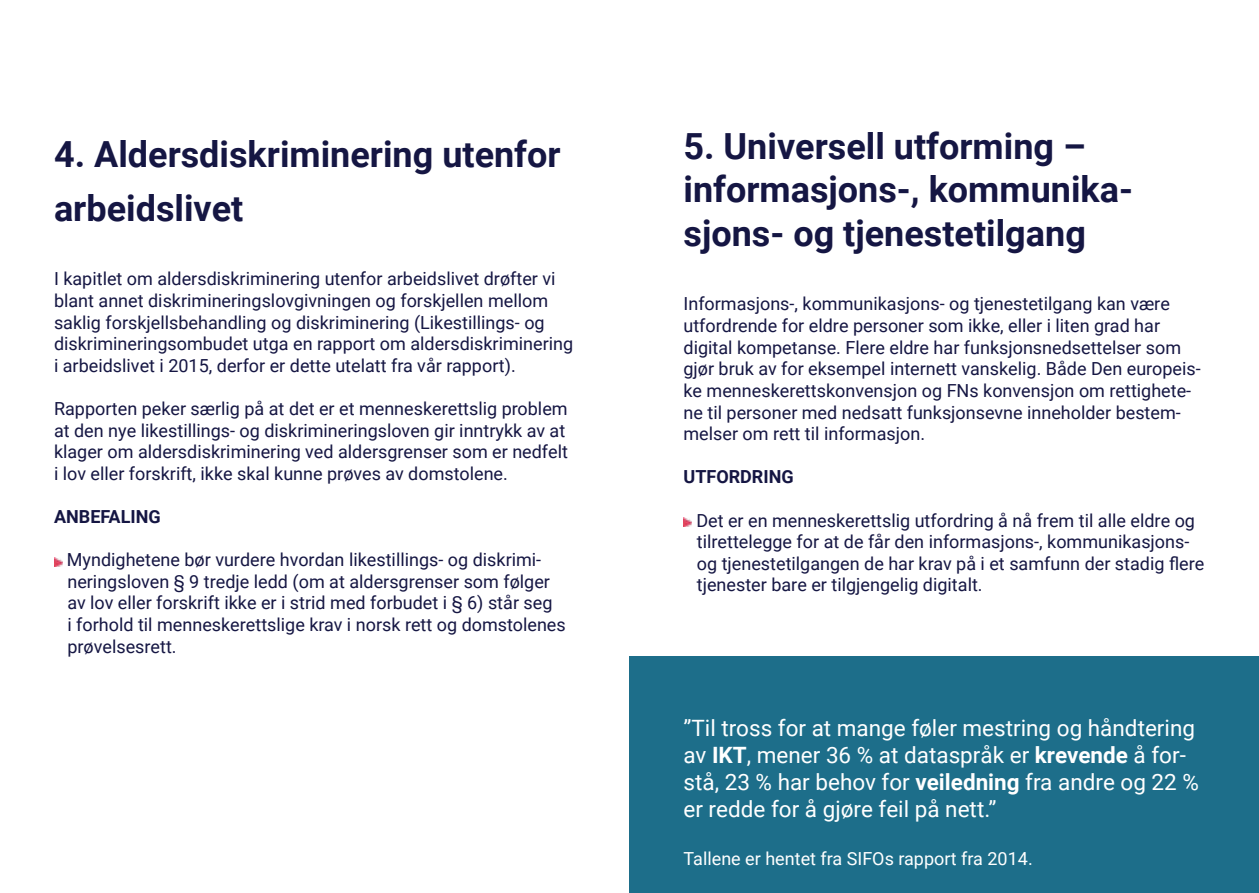
<style>
.page{position:relative;width:1259px;height:893px;background:#fff}
.page>*{position:absolute;margin:0;border:0;box-sizing:border-box;transform-origin:0 0}
.t1{font:700 36px/43.2px "Roboto";color:#151643}
.t2{font:22.5px/27px "Roboto";color:#fff}
.t3{font:18px/21.6px "Roboto";color:#151643}
.t4{font:18px "Roboto";color:#fff}
.t5{font:700 18px "Roboto";color:#151643}
.s1{font-weight:700}
</style>
<div class="page">
<svg style="left:54px;top:557px;width:8px;height:9px"></svg>
<svg style="left:683px;top:517px;width:9px;height:9px"></svg>
<div style="left:629px;top:657px;width:630px;height:236px;background:#1d6e8a"></div>
<h1 class="t1" style="left:54px;top:125px;width:508px;line-height:54px">4. Aldersdiskriminering utenfor arbeidslivet</h1>
<p class="t3" style="left:54px;top:268px;width:521px">I kapitlet om aldersdiskriminering utenfor arbeidslivet drøfter vi blant annet diskrimineringslovgivningen og forskjellen mellom saklig forskjellsbehandling og diskriminering (Likestillings- og diskrimineringsombudet utga en rapport om aldersdiskriminering i arbeidslivet i 2015, derfor er dette utelatt fra vår rapport).</p>
<p class="t3" style="left:54px;top:397px;width:515px">Rapporten peker særlig på at det er et menneskerettslig problem at den nye likestillings- og diskrimineringsloven gir inntrykk av at klager om aldersdiskriminering ved aldersgrenser som er nedfelt i lov eller forskrift, ikke skal kunne prøves av domstolene.</p>
<p class="t5" style="left:54px;top:504px;width:108px">ANBEFALING</p>
<p class="t3" style="left:67px;top:548px;width:500px">Myndighetene bør vurdere hvordan likestillings- og diskrimi&shy;neringsloven § 9 tredje ledd (om at aldersgrenser som følger av lov eller forskrift ikke er i strid med forbudet i § 6) står seg<br>i forhold til menneskerettslige krav i norsk rett og domstolenes prøvelsesrett.</p>
<h1 class="t1" style="left:683px;top:124px;width:451px">5. Universell utforming – informasjons-, kommunika&shy;sjons- og tjenestetilgang</h1>
<p class="t3" style="left:683px;top:293px;width:518px">Informasjons-, kommunikasjons- og tjenestetilgang kan være utfordrende for eldre personer som ikke, eller i liten grad har digital kompetanse. Flere eldre har funksjonsnedsettelser som gjør bruk av for eksempel internett vanskelig. Både Den europeis&shy;ke menneskerettskonvensjon og FNs konvensjon om rettighete&shy;ne til personer med nedsatt funksjonsevne inneholder bestem&shy;melser om rett til informasjon.</p>
<p class="t5" style="left:683px;top:464px;width:112px">UTFORDRING</p>
<p class="t3" style="left:696px;top:509px;width:509px">Det er en menneskerettslig utfordring å nå frem til alle eldre og tilrettelegge for at de får den informasjons-, kommunikasjons&shy;og tjenestetilgangen de har krav på i et samfunn der stadig flere tjenester bare er tilgjengelig digitalt.</p>
<p class="t2" style="left:683px;top:713px;width:517px">”Til tross for at mange føler mestring og håndtering av <span class="s1">IKT</span>, mener 36 % at dataspråk er <span class="s1">krevende</span> å for&shy;stå, 23 % har behov for <span class="s1">veiledning</span> fra andre og 22 % er redde for å gjøre feil på nett.”</p>
<p class="t4" style="left:683px;top:846px;width:351px">Tallene er hentet fra SIFOs rapport fra 2014.</p>
</div>
